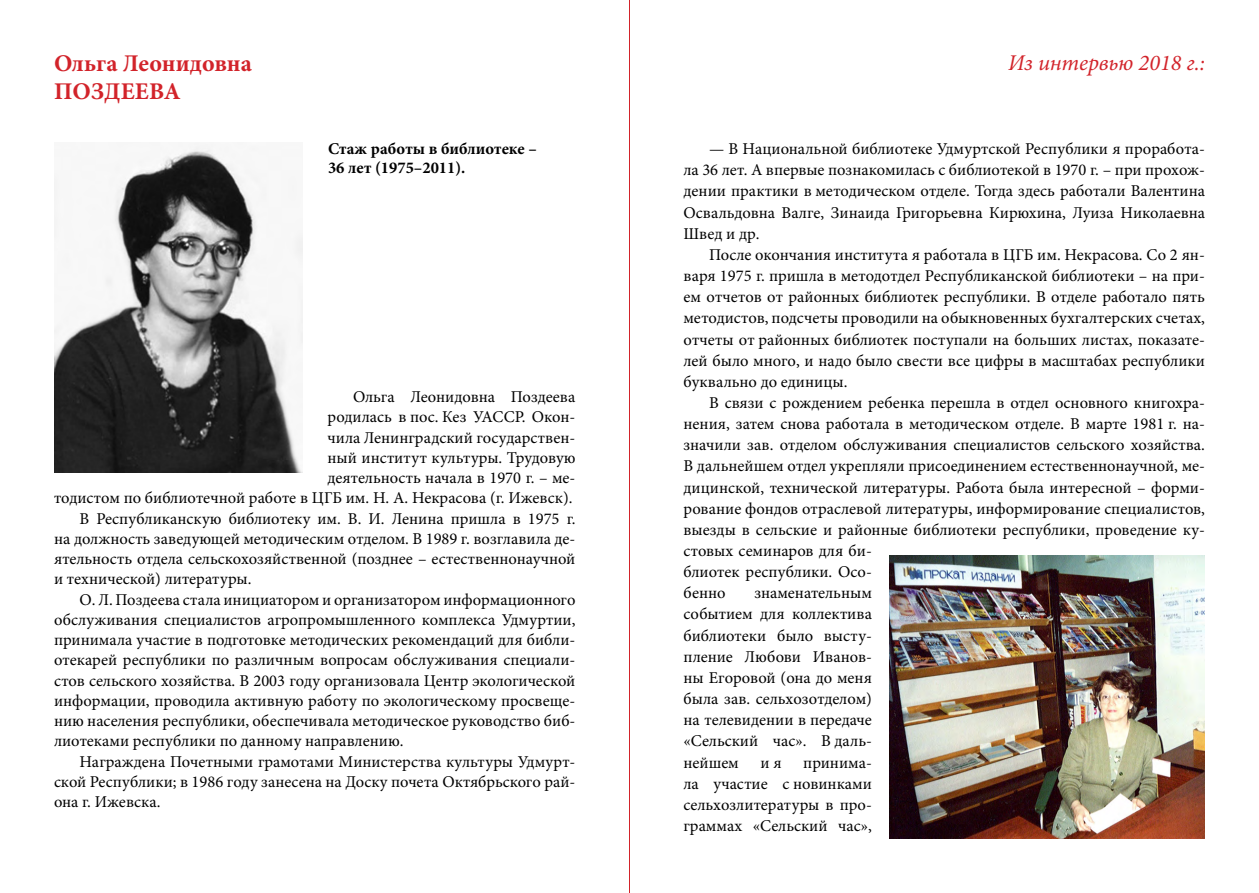
<style>
.page{position:relative;width:1259px;height:893px;background:#fff}
.page>*{position:absolute;margin:0;border:0;box-sizing:border-box;transform-origin:0 0}
.Normal__Web{font:700 24px "Minion Pro";color:#d2232a}
.Обычный{font:italic 22.5px "Minion Pro";letter-spacing:-.005em;color:#d2232a}
.Основной_текст{font:16.5px/21.1px "Minion Pro";color:#000;text-align:justify}
.Normal__Web-2{font:700 16.5px "Minion Pro";color:#000}
</style>
<div class="page">
<hr style="left:629px;top:0;width:1px;height:893px;background:#d2232a">
<img style="left:54px;top:146px;width:248px;height:327px">
<img style="left:889px;top:555px;width:316px;height:284px">
<p class="Normal__Web" style="left:54px;top:47px;width:199px">Ольга Леонидовна</p>
<p class="Normal__Web" style="left:54px;top:74px;width:128px">ПОЗДЕЕВА</p>
<p class="Normal__Web-2" style="left:328px;top:137px;width:210px">Стаж работы в библиотеке –</p>
<p class="Normal__Web-2" style="left:328px;top:156px;width:139px">36 лет (1975–2011).</p>
<p class="Основной_текст" style="left:54px;top:387px;width:523px;line-height:20.2px;text-align:right">Ольга Леонидовна Поздеева<br>родилась в пос. Кез УАССР. Окон-<br>чила Ленинградский государствен-<br>ный институт культуры. Трудовую<br>деятельность начала в 1970 г. – ме-<br>тодистом по библиотечной работе в ЦГБ им. Н. А. Некрасова (г. Ижевск).</p>
<p class="Основной_текст" style="left:54px;top:508px;width:523px;line-height:20.2px;text-indent:26px">В Республиканскую библиотеку им. В. И. Ленина пришла в 1975 г. на должность заведующей методическим отделом. В 1989 г. возглавила де&shy;ятельность отдела сельскохозяйственной (позднее – естественнонаучной и технической) литературы.</p>
<p class="Основной_текст" style="left:54px;top:589px;width:523px;line-height:20.2px;text-indent:26px">О. Л. Поздеева стала инициатором и организатором информационного обслуживания специалистов агропромышленного комплекса Удмуртии, принимала участие в подготовке методических рекомендаций для библи&shy;отекарей республики по различным вопросам обслуживания специали&shy;стов сельского хозяйства. В 2003 году организовала Центр экологической информации, проводила активную работу по экологическому просвеще&shy;нию населения республики, обеспечивала методическое руководство биб&shy;лиотеками республики по данному направлению.</p>
<p class="Основной_текст" style="left:54px;top:751px;width:523px;line-height:20.2px;text-indent:26px">Награждена Почетными грамотами Министерства культуры Удмурт&shy;ской Республики; в 1986 году занесена на Доску почета Октябрьского рай&shy;она г. Ижевска.</p>
<p class="Обычный" style="left:1008px;top:48px;width:198px">Из интервью 2018 г.:</p>
<p class="Основной_текст" style="left:683px;top:138px;width:523px;text-indent:26px">— В Национальной библиотеке Удмуртской Республики я проработа&shy;ла 36 лет. А впервые познакомилась с библиотекой в 1970 г. – при прохож&shy;дении практики в методическом отделе. Тогда здесь работали Валентина Освальдовна Валге, Зинаида Григорьевна Кирюхина, Луиза Николаевна Швед и др.</p>
<p class="Основной_текст" style="left:683px;top:244px;width:523px;text-indent:26px">После окончания института я работала в ЦГБ им. Некрасова. Со 2 ян&shy;варя 1975 г. пришла в методотдел Республиканской библиотеки – на при&shy;ем отчетов от районных библиотек республики. В отделе работало пять методистов, подсчеты проводили на обыкновенных бухгалтерских счетах, отчеты от районных библиотек поступали на больших листах, показате&shy;лей было много, и надо было свести все цифры в масштабах республики буквально до единицы.</p>
<p class="Основной_текст" style="left:683px;top:392px;width:523px;text-align:left;text-indent:26px">В связи с рождением ребенка перешла в отдел основного книгохра&shy;нения, затем снова работала в методическом отделе. В марте 1981 г. на&shy;значили зав. отделом обслуживания специалистов сельского хозяйства.<br>В дальнейшем отдел укрепляли присоединением естественнонаучной, ме&shy;дицинской, технической литературы. Работа была интересной – форми&shy;рование фондов отраслевой литературы, информирование специалистов, выезды в сельские и районные библиотеки республики, проведение ку&shy;стовых семинаров для би-<br>блиотек республики. Осо-<br>бенно</p>
<p class="Основной_текст" style="left:683px;top:583px;width:190px;text-indent:71px">знаменательным событием для коллектива библиотеки было высту&shy;пление Любови Иванов&shy;ны Егоровой (она до меня была зав. сельхозотделом) на телевидении в передаче «Сельский час». В даль&shy;нейшем</p>
<p class="Основной_текст" style="left:683px;top:752px;width:190px;text-indent:120px">принима&shy;ла участие с новинками сельхозлитературы в про&shy;граммах «Сельский час»,</p>
<p class="Основной_текст" style="left:760px;top:752px;width:23px">ия</p>
</div>
